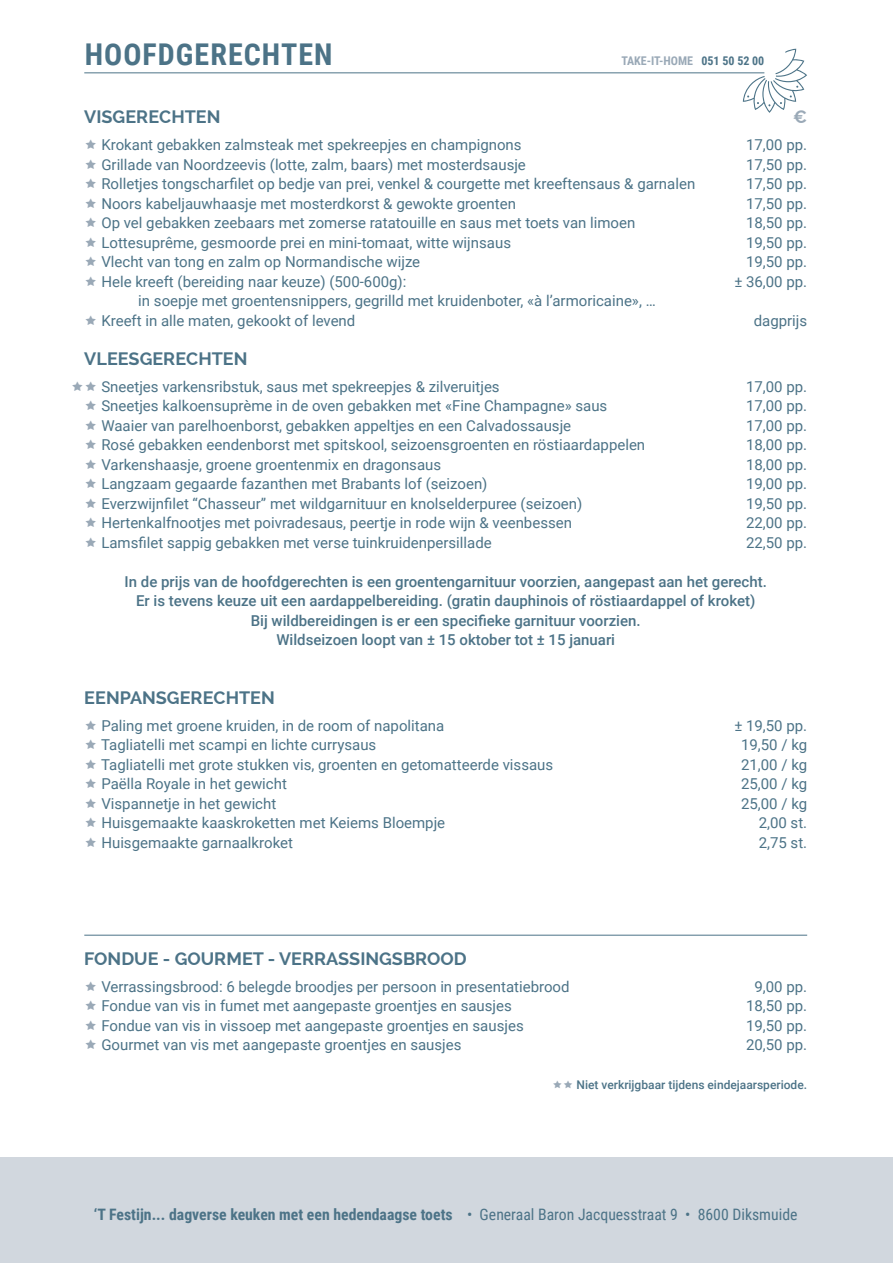
<style>
.page{position:relative;width:893px;height:1263px;background:#fff}
.page>*{position:absolute;margin:0;border:0;box-sizing:border-box;transform-origin:0 0}
.t1{font:700 30px "Roboto Condensed";letter-spacing:.035em;color:#4c7387}
.t2{font:700 18px "Raleway";color:#4c7387}
.t3{font:700 18px "Raleway";color:#9aa9b7}
.t4{font:700 15.75px "Roboto Condensed";color:#4c7387}
.t5{font:15px/19.5px "Roboto";color:#4c7387}
.t6{font:500 15px/19.5px "Roboto";color:#4c7387;text-align:center}
.t7{font:500 12px "Roboto";color:#4c7387}
.t8{font:700 12px "Roboto Condensed";color:#9aa9b7}
.s1{color:#4c7387}
.s2{font-weight:400}
</style>
<div class="page">
<div style="left:0;top:1158px;width:893px;height:105px;background:#d1d7de"></div>
<hr style="left:84px;top:72px;width:680px;height:1px;background:#4c7387">
<hr style="left:84px;top:935px;width:723px;height:1px;background:#4c7387">
<svg style="left:743px;top:49px;width:64px;height:64px"></svg>
<h1 class="t1" style="left:85px;top:33px;width:249px">HOOFDGERECHTEN</h1>
<p class="t8" style="left:621px;top:52px;width:145px">TAKE-IT-HOME <span class="s1">051 50 52 00</span></p>
<p class="t2" style="left:84px;top:107px;width:138px">VISGERECHTEN</p>
<p class="t3" style="left:793px;top:107px;width:16px">€</p>
<p class="t5" style="left:101px;top:135px;width:422px">Krokant gebakken zalmsteak met spekreepjes en champignons</p>
<p class="t5" style="left:746px;top:135px;width:63px">17,00 pp.</p>
<p class="t5" style="left:101px;top:154px;width:426px">Grillade van Noordzeevis (lotte, zalm, baars) met mosterdsausje</p>
<p class="t5" style="left:746px;top:154px;width:63px">17,50 pp.</p>
<p class="t5" style="left:101px;top:174px;width:595px">Rolletjes tongscharfilet op bedje van prei, venkel &amp; courgette met kreeftensaus &amp; garnalen</p>
<p class="t5" style="left:746px;top:174px;width:63px">17,50 pp.</p>
<p class="t5" style="left:101px;top:193px;width:416px">Noors kabeljauwhaasje met mosterdkorst &amp; gewokte groenten</p>
<p class="t5" style="left:746px;top:193px;width:63px">17,50 pp.</p>
<p class="t5" style="left:101px;top:213px;width:535px">Op vel gebakken zeebaars met zomerse ratatouille en saus met toets van limoen</p>
<p class="t5" style="left:746px;top:213px;width:63px">18,50 pp.</p>
<p class="t5" style="left:101px;top:232px;width:411px">Lottesuprême, gesmoorde prei en mini-tomaat, witte wijnsaus</p>
<p class="t5" style="left:746px;top:232px;width:63px">19,50 pp.</p>
<p class="t5" style="left:101px;top:252px;width:320px">Vlecht van tong en zalm op Normandische wijze</p>
<p class="t5" style="left:746px;top:252px;width:63px">19,50 pp.</p>
<p class="t5" style="left:101px;top:271px;width:307px">Hele kreeft (bereiding naar keuze) (500-600g):</p>
<p class="t5" style="left:734px;top:271px;width:74px">± 36,00 pp.</p>
<p class="t5" style="left:101px;top:291px;width:556px;text-indent:37px">in soepje met groentensnippers, gegrilld met kruidenboter, «à l’armoricaine», …<br>Kreeft in alle maten, gekookt of levend</p>
<p class="t5" style="left:754px;top:310px;width:55px">dagprijs</p>
<p class="t2" style="left:84px;top:348px;width:165px">VLEESGERECHTEN</p>
<p class="t5" style="left:101px;top:376px;width:400px">Sneetjes varkensribstuk, saus met spekreepjes &amp; zilveruitjes</p>
<p class="t5" style="left:746px;top:376px;width:63px">17,00 pp.</p>
<p class="t5" style="left:101px;top:396px;width:507px">Sneetjes kalkoensuprème in de oven gebakken met «Fine Champagne» saus</p>
<p class="t5" style="left:746px;top:396px;width:63px">17,00 pp.</p>
<p class="t5" style="left:101px;top:415px;width:471px">Waaier van parelhoenborst, gebakken appeltjes en een Calvadossausje</p>
<p class="t5" style="left:746px;top:415px;width:63px">17,00 pp.</p>
<p class="t5" style="left:101px;top:435px;width:545px">Rosé gebakken eendenborst met spitskool, seizoensgroenten en röstiaardappelen</p>
<p class="t5" style="left:746px;top:435px;width:63px">18,00 pp.</p>
<p class="t5" style="left:101px;top:454px;width:341px">Varkenshaasje, groene groentenmix en dragonsaus</p>
<p class="t5" style="left:746px;top:454px;width:63px">18,00 pp.</p>
<p class="t5" style="left:101px;top:474px;width:388px">Langzaam gegaarde fazanthen met Brabants lof (seizoen)</p>
<p class="t5" style="left:746px;top:474px;width:63px">19,00 pp.</p>
<p class="t5" style="left:101px;top:493px;width:482px">Everzwijnfilet “Chasseur” met wildgarnituur en knolselderpuree (seizoen)</p>
<p class="t5" style="left:746px;top:493px;width:63px">19,50 pp.</p>
<p class="t5" style="left:101px;top:513px;width:472px">Hertenkalfnootjes met poivradesaus, peertje in rode wijn &amp; veenbessen</p>
<p class="t5" style="left:746px;top:513px;width:63px">22,00 pp.</p>
<p class="t5" style="left:101px;top:532px;width:392px">Lamsfilet sappig gebakken met verse tuinkruidenpersillade</p>
<p class="t5" style="left:746px;top:532px;width:63px">22,50 pp.</p>
<p class="t6" style="left:125px;top:571px;width:644px">In de prijs van de hoofdgerechten is een groentengarnituur voorzien, aangepast aan het gerecht.<br>Er is tevens keuze uit een aardappelbereiding. (gratin dauphinois of röstiaardappel of kroket)<br>Bij wildbereidingen is er een specifieke garnituur voorzien.<br>Wildseizoen loopt van ± 15 oktober tot ± 15 januari</p>
<p class="t2" style="left:84px;top:687px;width:192px">EENPANSGERECHTEN</p>
<p class="t5" style="left:101px;top:715px;width:344px">Paling met groene kruiden, in de room of napolitana</p>
<p class="t5" style="left:734px;top:715px;width:74px">± 19,50 pp.</p>
<p class="t5" style="left:101px;top:735px;width:277px">Tagliatelli met scampi en lichte currysaus</p>
<p class="t5" style="left:741px;top:735px;width:68px">19,50 / kg</p>
<p class="t5" style="left:101px;top:754px;width:454px">Tagliatelli met grote stukken vis, groenten en getomatteerde vissaus</p>
<p class="t5" style="left:741px;top:754px;width:68px">21,00 / kg</p>
<p class="t5" style="left:101px;top:774px;width:187px">Paëlla Royale in het gewicht</p>
<p class="t5" style="left:741px;top:774px;width:68px">25,00 / kg</p>
<p class="t5" style="left:101px;top:793px;width:176px">Vispannetje in het gewicht</p>
<p class="t5" style="left:741px;top:793px;width:68px">25,00 / kg</p>
<p class="t5" style="left:101px;top:813px;width:345px">Huisgemaakte kaaskroketten met Keiems Bloempje</p>
<p class="t5" style="left:759px;top:813px;width:50px">2,00 st.</p>
<p class="t5" style="left:101px;top:832px;width:193px">Huisgemaakte garnaalkroket</p>
<p class="t5" style="left:759px;top:832px;width:50px">2,75 st.</p>
<p class="t2" style="left:84px;top:948px;width:384px">FONDUE - GOURMET - VERRASSINGSBROOD</p>
<p class="t5" style="left:101px;top:976px;width:470px">Verrassingsbrood: 6 belegde broodjes per persoon in presentatiebrood</p>
<p class="t5" style="left:754px;top:976px;width:54px">9,00 pp.</p>
<p class="t5" style="left:101px;top:996px;width:412px">Fondue van vis in fumet met aangepaste groentjes en sausjes</p>
<p class="t5" style="left:746px;top:996px;width:63px">18,50 pp.</p>
<p class="t5" style="left:101px;top:1015px;width:424px">Fondue van vis in vissoep met aangepaste groentjes en sausjes</p>
<p class="t5" style="left:746px;top:1015px;width:63px">19,50 pp.</p>
<p class="t5" style="left:101px;top:1035px;width:362px">Gourmet van vis met aangepaste groentjes en sausjes</p>
<p class="t5" style="left:746px;top:1035px;width:63px">20,50 pp.</p>
<p class="t7" style="left:577px;top:1077px;width:232px">Niet verkrijgbaar tijdens eindejaarsperiode.</p>
<p class="t4" style="left:94px;top:1204px;width:705px">‘T Festijn... dagverse keuken met een hedendaagse toets <span class="s2">• Generaal Baron Jacquesstraat 9 • 8600 Diksmuide</span></p>
</div>
